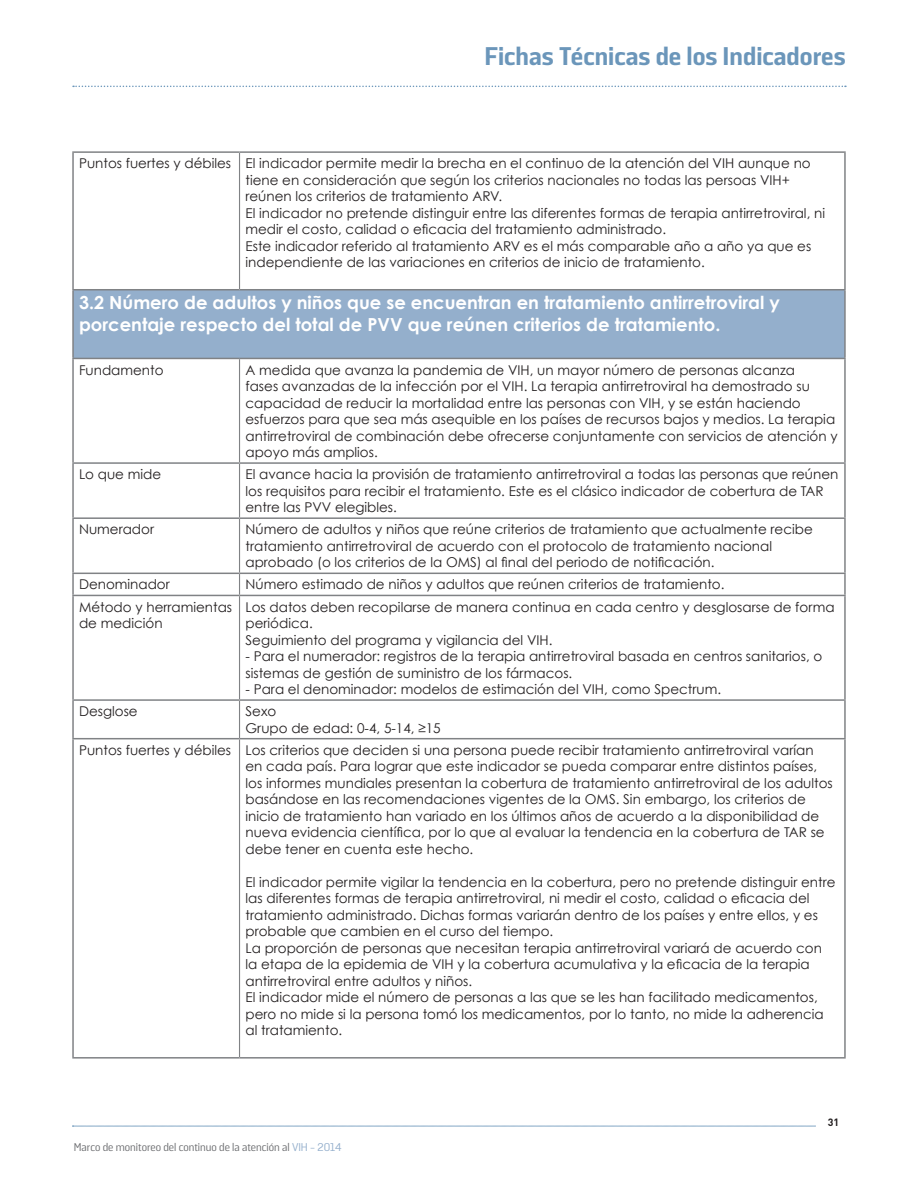
<style>
.page{position:relative;width:918px;height:1188px;background:#fff}
.page>*{position:absolute;margin:0;border:0;box-sizing:border-box;transform-origin:0 0}
.t1{font:700 25.5px "Solido";color:#6b96ba}
.t2{font:700 18px "Century Gothic";color:#fff}
.t3{font:13.5px/16.5px "Century Gothic";color:#231f20}
.t4{font:11.25px "Solido";color:#6c6d70}
.t5{font:700 10.5px "DIN";color:#231f20}
.s1{color:#94afcc}
</style>
<div class="page">
<svg style="left:72px;top:1126px;width:743px;height:1px"></svg>
<svg style="left:73px;top:86px;width:773px;height:1px"></svg>
<div style="left:73px;top:290px;width:772px;height:68px;background:#94afcc"></div>
<hr style="left:239px;top:153px;width:1px;height:136px;background:#808285">
<hr style="left:239px;top:359px;width:1px;height:103px;background:#808285">
<hr style="left:239px;top:464px;width:1px;height:53px;background:#808285">
<hr style="left:239px;top:519px;width:1px;height:54px;background:#808285">
<svg style="left:239px;top:574px;width:1px;height:21px"></svg>
<hr style="left:239px;top:596px;width:1px;height:103px;background:#808285">
<hr style="left:239px;top:701px;width:1px;height:37px;background:#808285">
<hr style="left:239px;top:739px;width:1px;height:318px;background:#808285">
<hr style="left:72px;top:151px;width:168px;height:2px;background:#808285">
<hr style="left:240px;top:151px;width:606px;height:2px;background:#808285">
<hr style="left:72px;top:289px;width:168px;height:1px;background:#808285">
<hr style="left:240px;top:289px;width:606px;height:1px;background:#808285">
<hr style="left:72px;top:358px;width:168px;height:1px;background:#808285">
<hr style="left:240px;top:358px;width:606px;height:1px;background:#808285">
<hr style="left:72px;top:462px;width:168px;height:2px;background:#808285">
<hr style="left:240px;top:462px;width:606px;height:2px;background:#808285">
<hr style="left:72px;top:517px;width:168px;height:2px;background:#808285">
<hr style="left:240px;top:517px;width:606px;height:2px;background:#808285">
<hr style="left:72px;top:573px;width:168px;height:1px;background:#808285">
<hr style="left:240px;top:573px;width:606px;height:1px;background:#808285">
<hr style="left:72px;top:595px;width:168px;height:1px;background:#808285">
<hr style="left:240px;top:595px;width:606px;height:1px;background:#808285">
<hr style="left:72px;top:699px;width:168px;height:2px;background:#808285">
<hr style="left:240px;top:699px;width:606px;height:2px;background:#808285">
<hr style="left:72px;top:738px;width:168px;height:1px;background:#808285">
<hr style="left:240px;top:738px;width:606px;height:1px;background:#808285">
<hr style="left:72px;top:1057px;width:168px;height:2px;background:#808285">
<hr style="left:240px;top:1057px;width:606px;height:2px;background:#808285">
<hr style="left:72px;top:153px;width:2px;height:136px;background:#808285">
<hr style="left:844px;top:153px;width:2px;height:136px;background:#808285">
<hr style="left:72px;top:290px;width:2px;height:68px;background:#808285">
<hr style="left:844px;top:290px;width:2px;height:68px;background:#808285">
<hr style="left:72px;top:359px;width:2px;height:103px;background:#808285">
<hr style="left:844px;top:359px;width:2px;height:103px;background:#808285">
<hr style="left:72px;top:464px;width:2px;height:53px;background:#808285">
<hr style="left:844px;top:464px;width:2px;height:53px;background:#808285">
<hr style="left:72px;top:519px;width:2px;height:54px;background:#808285">
<hr style="left:844px;top:519px;width:2px;height:54px;background:#808285">
<hr style="left:72px;top:574px;width:2px;height:21px;background:#808285">
<hr style="left:844px;top:574px;width:2px;height:21px;background:#808285">
<hr style="left:72px;top:596px;width:2px;height:103px;background:#808285">
<hr style="left:844px;top:596px;width:2px;height:103px;background:#808285">
<hr style="left:72px;top:701px;width:2px;height:37px;background:#808285">
<hr style="left:844px;top:701px;width:2px;height:37px;background:#808285">
<hr style="left:72px;top:739px;width:2px;height:318px;background:#808285">
<hr style="left:844px;top:739px;width:2px;height:318px;background:#808285">
<p class="t1" style="left:484px;top:42px;width:363px">Fichas Técnicas de los Indicadores</p>
<p class="t3" style="left:79px;top:155px;width:154px">Puntos fuertes y débiles</p>
<p class="t3" style="left:246px;top:155px;width:567px">El indicador permite medir la brecha en el continuo de la atención del VIH aunque no tiene en consideración que según los criterios nacionales no todas las persoas VIH+ reúnen los criterios de tratamiento ARV.</p>
<p class="t3" style="left:246px;top:204px;width:581px">El indicador no pretende distinguir entre las diferentes formas de terapia antirretroviral, ni medir el costo, calidad o eficacia del tratamiento administrado.</p>
<p class="t3" style="left:246px;top:237px;width:567px">Este indicador referido al tratamiento ARV es el más comparable año a año ya que es independiente de las variaciones en criterios de inicio de tratamiento.</p>
<p class="t2" style="left:79px;top:291px;width:702px">3.2 Número de adultos y niños que se encuentran en tratamiento antirretroviral y</p>
<p class="t2" style="left:79px;top:313px;width:643px">porcentaje respecto del total de PVV que reúnen criterios de tratamiento.</p>
<p class="t3" style="left:79px;top:361px;width:86px">Fundamento</p>
<p class="t3" style="left:246px;top:361px;width:594px">A medida que avanza la pandemia de VIH, un mayor número de personas alcanza<br>fases avanzadas de la infección por el VIH. La terapia antirretroviral ha demostrado su capacidad de reducir la mortalidad entre las personas con VIH, y se están haciendo esfuerzos para que sea más asequible en los países de recursos bajos y medios. La terapia antirretroviral de combinación debe ofrecerse conjuntamente con servicios de atención y apoyo más amplios.</p>
<p class="t3" style="left:79px;top:466px;width:84px">Lo que mide</p>
<p class="t3" style="left:246px;top:466px;width:594px">El avance hacia la provisión de tratamiento antirretroviral a todas las personas que reúnen los requisitos para recibir el tratamiento. Este es el clásico indicador de cobertura de TAR entre las PVV elegibles.</p>
<p class="t3" style="left:79px;top:521px;width:77px">Numerador</p>
<p class="t3" style="left:246px;top:521px;width:569px">Número de adultos y niños que reúne criterios de tratamiento que actualmente recibe tratamiento antirretroviral de acuerdo con el protocolo de tratamiento nacional aprobado (o los criterios de la OMS) al final del periodo de notificación.</p>
<p class="t3" style="left:79px;top:576px;width:92px">Denominador</p>
<p class="t3" style="left:246px;top:576px;width:480px">Número estimado de niños y adultos que reúnen criterios de tratamiento.</p>
<p class="t3" style="left:79px;top:598px;width:155px">Método y herramientas de medición</p>
<p class="t3" style="left:246px;top:598px;width:591px">Los datos deben recopilarse de manera continua en cada centro y desglosarse de forma periódica.</p>
<p class="t3" style="left:246px;top:631px;width:308px">Seguimiento del programa y vigilancia del VIH.</p>
<p class="t3" style="left:246px;top:648px;width:578px">- Para el numerador: registros de la terapia antirretroviral basada en centros sanitarios, o sistemas de gestión de suministro de los fármacos.</p>
<p class="t3" style="left:246px;top:681px;width:477px">- Para el denominador: modelos de estimación del VIH, como Spectrum.</p>
<p class="t3" style="left:79px;top:703px;width:60px">Desglose</p>
<p class="t3" style="left:246px;top:703px;width:32px">Sexo</p>
<p class="t3" style="left:246px;top:719px;width:197px">Grupo de edad: 0-4, 5-14, ≥15</p>
<p class="t3" style="left:79px;top:742px;width:154px">Puntos fuertes y débiles</p>
<p class="t3" style="left:246px;top:742px;width:589px">Los criterios que deciden si una persona puede recibir tratamiento antirretroviral varían en cada país. Para lograr que este indicador se pueda comparar entre distintos países, los informes mundiales presentan la cobertura de tratamiento antirretroviral de los adultos basándose en las recomendaciones vigentes de la OMS. Sin embargo, los criterios de inicio de tratamiento han variado en los últimos años de acuerdo a la disponibilidad de nueva evidencia científica, por lo que al evaluar la tendencia en la cobertura de TAR se debe tener en cuenta este hecho.</p>
<p class="t3" style="left:246px;top:874px;width:591px">El indicador permite vigilar la tendencia en la cobertura, pero no pretende distinguir entre las diferentes formas de terapia antirretroviral, ni medir el costo, calidad o eficacia del tratamiento administrado. Dichas formas variarán dentro de los países y entre ellos, y es probable que cambien en el curso del tiempo.</p>
<p class="t3" style="left:246px;top:940px;width:578px">La proporción de personas que necesitan terapia antirretroviral variará de acuerdo con la etapa de la epidemia de VIH y la cobertura acumulativa y la eficacia de la terapia antirretroviral entre adultos y niños.</p>
<p class="t3" style="left:246px;top:989px;width:580px">El indicador mide el número de personas a las que se les han facilitado medicamentos, pero no mide si la persona tomó los medicamentos, por lo tanto, no mide la adherencia al tratamiento.</p>
<p class="t4" style="left:74px;top:1141px;width:269px">Marco de monitoreo del continuo de la atención al <span class="s1">VIH - 2014</span></p>
<p class="t5" style="left:828px;top:1115px;width:13px">31</p>
</div>
